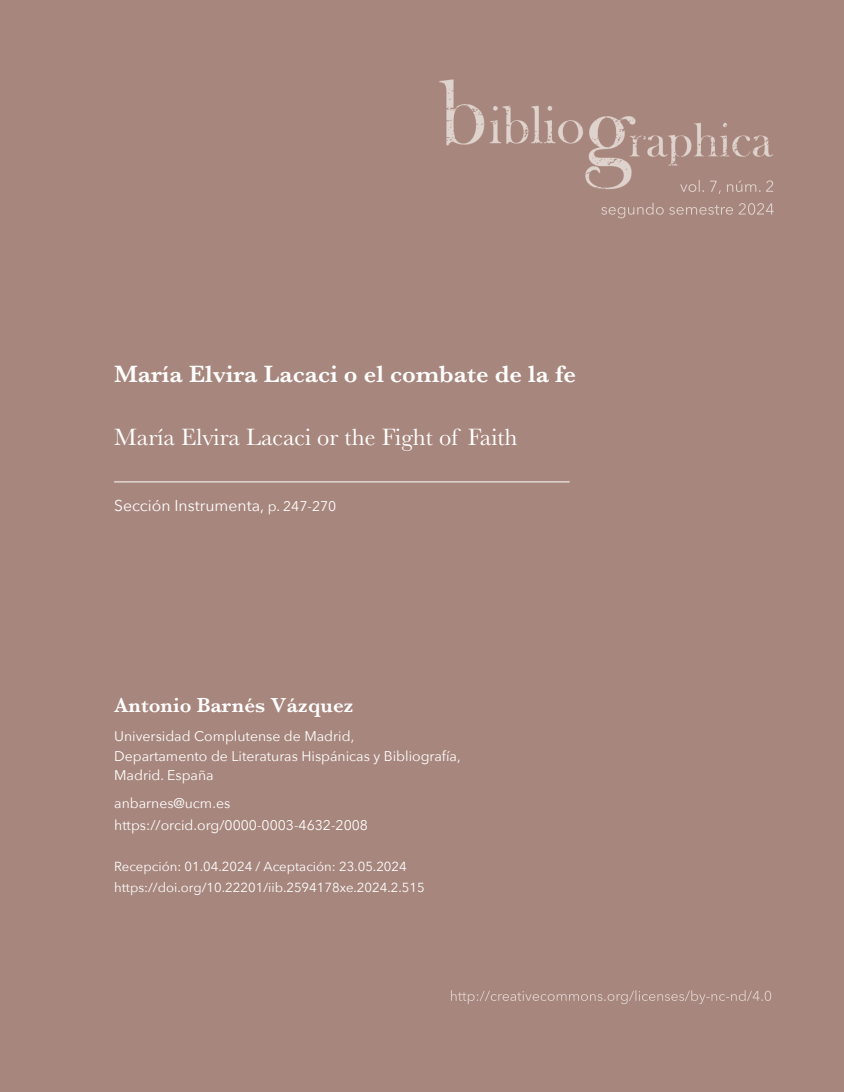
<style>
.page{position:relative;width:844px;height:1092px;background:#fff}
.page>*{position:absolute;margin:0;border:0;box-sizing:border-box;transform-origin:0 0}
.t1{font:24.5px "Baskerville";color:#fff}
.t2{font:600 24.5px "Baskerville";color:#fff}
.t3{font:600 21px "Baskerville";color:#fff}
.t4{font:15.75px "Avenir Next";color:#fff}
.t5{font:14px/19.2px "Avenir Next";color:#fff}
.t6{font:13.12px/21px "Avenir Next";color:#fff}
.s1{font-size:14px}
</style>
<div class="page">
<div style="left:0;top:0;width:843px;height:1091px;background:#a7867d"></div>
<hr style="left:114px;top:481px;width:455px;height:1px;background:#fff">
<h1 class="t2" style="left:114px;top:356px;width:463px">María Elvira Lacaci o el combate de la fe</h1>
<h1 class="t1" style="left:114px;top:421px;width:405px">María Elvira Lacaci or the Fight of Faith</h1>
<p class="t4" style="left:114px;top:492px;width:224px">Sección Instrumenta, <span class="s1">p. 247-270</span></p>
<h2 class="t3" style="left:114px;top:690px;width:241px">Antonio Barnés Vázquez</h2>
<p class="t5" style="left:114px;top:726px;width:348px">Universidad Complutense de Madrid,<br>Departamento de Literaturas Hispánicas y Bibliografía,<br>Madrid. España</p>
<p class="t5" style="left:114px;top:790px;width:255px;line-height:22.8px">anbarnes@ucm.es https://orcid.org/0000-0003-4632-2008</p>
<p class="t6" style="left:114px;top:855px;width:312px">Recepción: 01.04.2024 / Aceptación: 23.05.2024 https://doi.org/10.22201/iib.2594178xe.2024.2.515</p>
</div>
